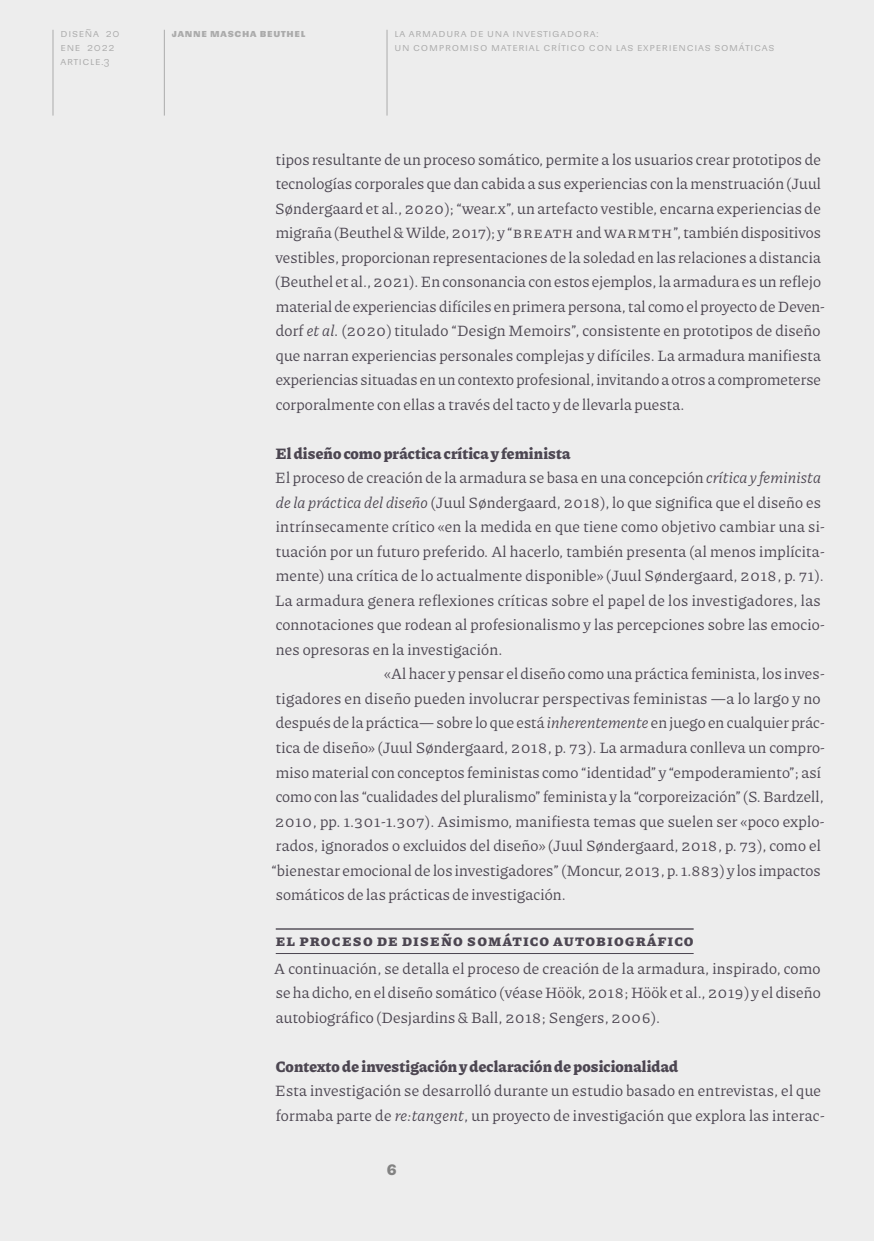
<style>
.page{position:relative;width:874px;height:1241px;background:#fff}
.page>*{position:absolute;margin:0;border:0;box-sizing:border-box;transform-origin:0 0}
.Texto_con_sangría{font:15.75px/24.5px "Piazzolla";letter-spacing:.005em;color:#4c4651}
.Texto_sin_sangría{font:15.75px/24.5px "Piazzolla";letter-spacing:.015em;color:#4c4651}
.Subtítulo_2{font:800 15.75px "Piazzolla";letter-spacing:.01em;color:#4c4651}
.Subtítulo_1{font:800 15.75px "Piazzolla";letter-spacing:.125em;color:#4c4651}
.t1{font:700 14px "Sudamerican Grotesk";color:#828282}
.t2{font:10.5px/14px "Sudamerican Grotesk";letter-spacing:.07em;color:#ababab}
.t3{font:700 10.5px "Sudamerican Grotesk";letter-spacing:.07em;color:#ababab}
.s1{font-style:italic}
</style>
<div class="page">
<div style="left:0;top:0;width:873px;height:1240px;background:#ededed"></div>
<hr style="left:52px;top:30px;width:1px;height:85px;background:#ababab">
<hr style="left:164px;top:30px;width:1px;height:85px;background:#ababab">
<hr style="left:386px;top:30px;width:1px;height:85px;background:#ababab">
<hr style="left:275px;top:953px;width:418px;height:1px;background:#4c4651">
<hr style="left:275px;top:928px;width:418px;height:1px;background:#4c4651">
<p class="t2" style="left:60px;top:26px;width:61px">Diseña 20 ene 2022 article.3</p>
<p class="t3" style="left:172px;top:24px;width:135px">Janne Mascha Beuthel</p>
<p class="t2" style="left:394px;top:26px;width:381px">La armadura de una investigadora:<br>un compromiso material crítico con las experiencias somáticas</p>
<p class="Texto_con_sangría" style="left:275px;top:146px;width:550px">tipos resultante de un proceso somático, permite a los usuarios crear prototipos de tecnologías corporales que dan cabida a sus experiencias con la menstruación (Juul Søndergaard et al., 2020); “wear.x”, un artefacto vestible, encarna experiencias de migraña (Beuthel &amp; Wilde, 2017); y “BREATH and WARMTH”, también dispositivos vestibles, proporcionan representaciones de la soledad en las relaciones a distancia (Beuthel et al., 2021). En consonancia con estos ejemplos, la armadura es un reflejo material de experiencias difíciles en primera persona, tal como el proyecto de Deven&shy;dorf <span class="s1">et al.</span> (2020) titulado “Design Memoirs”, consistente en prototipos de diseño que narran experiencias personales complejas y difíciles. La armadura manifiesta experiencias situadas en un contexto profesional, invitando a otros a comprometerse corporalmente con ellas a través del tacto y de llevarla puesta.</p>
<p class="Subtítulo_2" style="left:275px;top:442px;width:296px">El diseño como práctica crítica y feminista</p>
<p class="Texto_sin_sangría" style="left:275px;top:465px;width:550px">El proceso de creación de la armadura se basa en una concepción <span class="s1">crítica y feminista de la práctica del diseño</span> (Juul Søndergaard, 2018), lo que significa que el diseño es intrínsecamente crítico «en la medida en que tiene como objetivo cambiar una si&shy;tuación por un futuro preferido. Al hacerlo, también presenta (al menos implícita&shy;mente) una crítica de lo actualmente disponible» (Juul Søndergaard, 2018, p. 71).<br>La armadura genera reflexiones críticas sobre el papel de los investigadores, las connotaciones que rodean al profesionalismo y las percepciones sobre las emocio&shy;nes opresoras en la investigación.</p>
<p class="Texto_con_sangría" style="left:271px;top:661px;width:554px;text-indent:113px">«Al hacer y pensar el diseño como una práctica feminista, los inves&shy;tigadores en diseño pueden involucrar perspectivas feministas ―a lo largo y no después de la práctica― sobre lo que está <span class="s1">inherentemente</span> en juego en cualquier prác&shy;tica de diseño» (Juul Søndergaard, 2018, p. 73). La armadura conlleva un compro&shy;miso material con conceptos feministas como “identidad” y “empoderamiento”; así como con las “cualidades del pluralismo” feminista y la “corporeización” (S. Bardzell, 2010, pp. 1.301-1.307). Asimismo, manifiesta temas que suelen ser «poco explo&shy;rados, ignorados o excluidos del diseño» (Juul Søndergaard, 2018, p. 73), como el “bienestar emocional de los investigadores” (Moncur, 2013, p. 1.883) y los impactos somáticos de las prácticas de investigación.</p>
<p class="Subtítulo_1" style="left:275px;top:928px;width:419px">El proceso de diseño somático autobiográfico</p>
<p class="Texto_sin_sangría" style="left:274px;top:955px;width:547px;text-align:justify">A continuación, se detalla el proceso de creación de la armadura, inspirado, como se ha dicho, en el diseño somático (véase Höök, 2018; Höök et al., 2019) y el diseño autobiográfico (Desjardins &amp; Ball, 2018; Sengers, 2006).</p>
<p class="Subtítulo_2" style="left:275px;top:1054px;width:404px">Contexto de investigación y declaración de posicionalidad</p>
<p class="Texto_sin_sangría" style="left:275px;top:1077px;width:550px">Esta investigación se desarrolló durante un estudio basado en entrevistas, el que formaba parte de <span class="s1">re:tangent</span>, un proyecto de investigación que explora las interac-</p>
<p class="t1" style="left:386px;top:1158px;width:12px">6</p>
</div>
